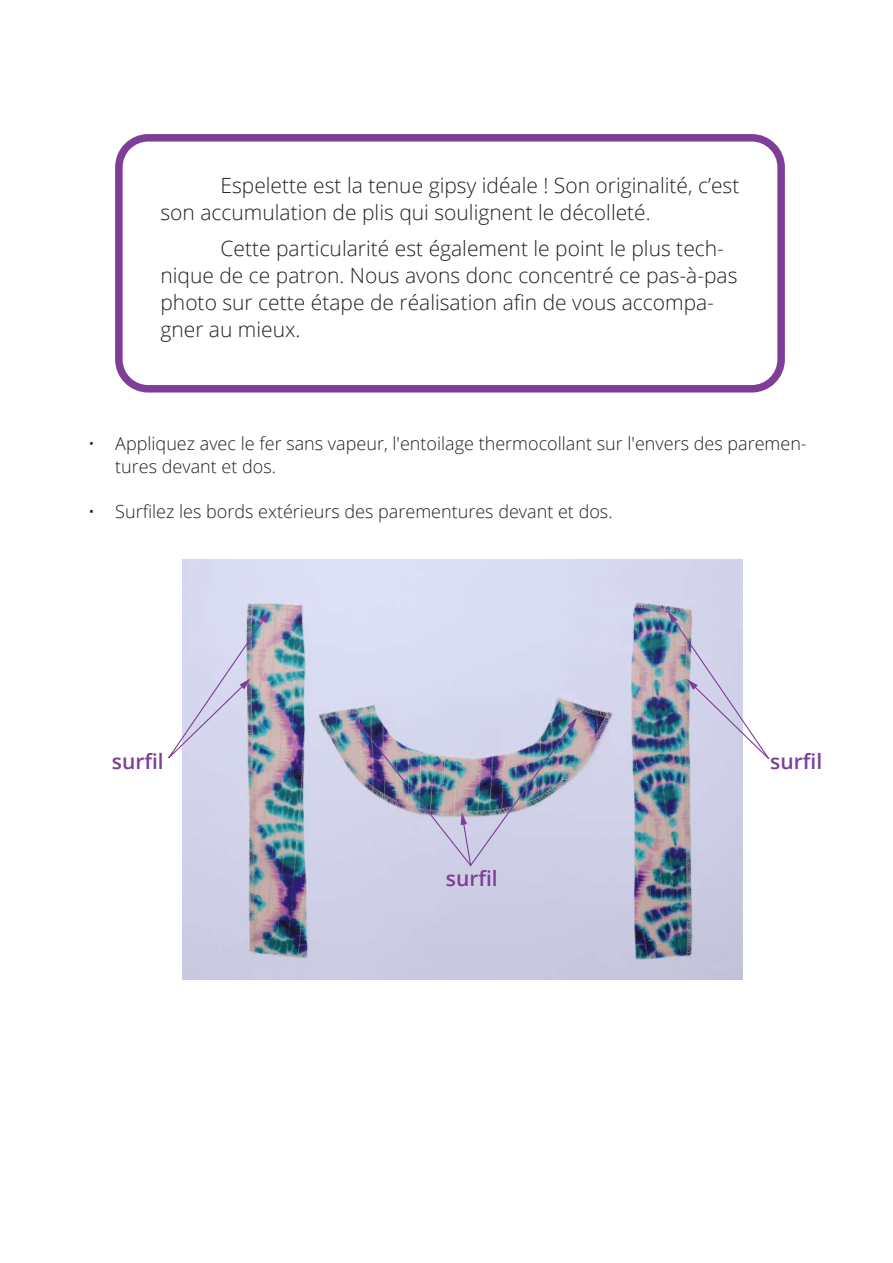
<style>
.page{position:relative;width:893px;height:1263px;background:#fff}
.page>*{position:absolute;margin:0;border:0;box-sizing:border-box;transform-origin:0 0}
.t1{font:300 21px/27px "Open Sans";color:#231f20}
.t2{font:600 21px "Open Sans";color:#7e3e98}
.t3{font:300 18px/22.5px "Open Sans";color:#231f20}
</style>
<div class="page">
<div style="left:115px;top:134px;width:670px;height:259px;border:8px solid #7e3e98;border-radius:29px"></div>
<img style="left:183px;top:560px;width:559px;height:420px">
<img style="left:168px;top:611px;width:102px;height:156px">
<img style="left:355px;top:718px;width:222px;height:150px">
<img style="left:668px;top:611px;width:101px;height:156px">
<p class="t1" style="left:160px;top:171px;width:580px;text-indent:60px">Espelette est la tenue gipsy idéale ! Son originalité, c’est son accumulation de plis qui soulignent le décolleté.</p>
<p class="t1" style="left:160px;top:234px;width:579px;text-indent:60px">Cette particularité est également le point le plus tech&shy;nique de ce patron. Nous avons donc concentré ce pas-à-pas photo sur cette étape de réalisation afin de vous accompa&shy;gner au mieux.</p>
<p class="t3" style="left:115px;top:432px;width:693px;text-indent:-27px">• Appliquez avec le fer sans vapeur, l'entoilage thermocollant sur l'envers des paremen&shy;tures devant et dos.</p>
<p class="t3" style="left:88px;top:500px;width:526px">• Surfilez les bords extérieurs des parementures devant et dos.</p>
<p class="t2" style="left:112px;top:747px;width:53px">surfil</p>
<p class="t2" style="left:446px;top:863px;width:53px">surfil</p>
<p class="t2" style="left:770px;top:747px;width:53px">surfil</p>
</div>
